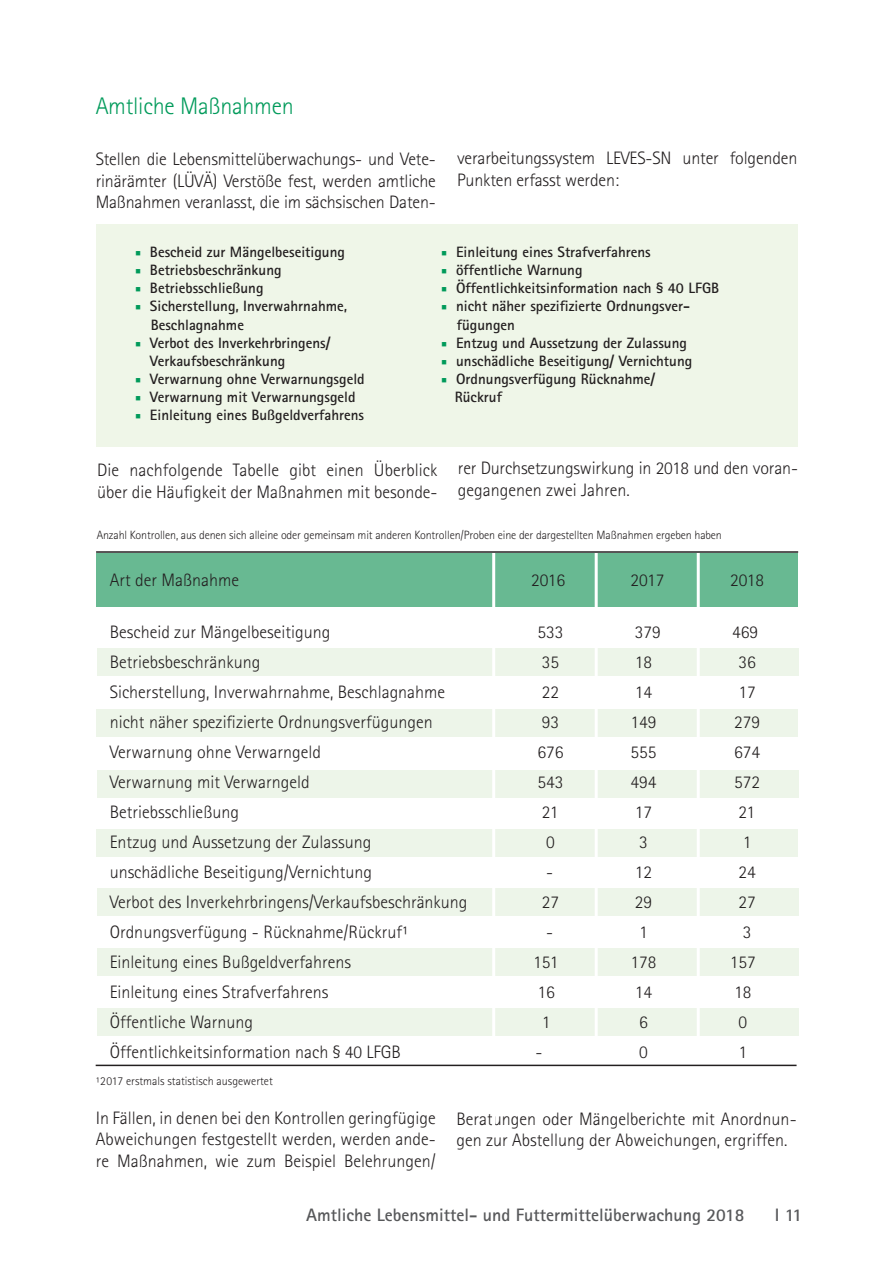
<style>
.page{position:relative;width:893px;height:1263px;background:#fff}
.page>*{position:absolute;margin:0;border:0;box-sizing:border-box;transform-origin:0 0}
.t1{font:300 24px "Rotis Sans Serif";letter-spacing:-.01em;color:#009a5a}
.t2{font:300 18px/21.6px "Rotis Sans Serif";color:#231f20}
.t3{font:700 18px "Rotis Sans Serif";color:#57585a}
.t4{font:700 15px "Rotis Sans Serif";color:#231f20}
.t5{font:300 12px "Rotis Sans Serif";letter-spacing:-.01em;color:#231f20}
.s1{font-family:"Minion Pro";font-weight:400;color:#009a5a}
.s2{font-family:"Minion Pro";font-weight:400;color:#eff6e8}
</style>
<div class="page">
<div style="left:97px;top:830px;width:701px;height:27px;background:#edf5e9"></div>
<div style="left:97px;top:648px;width:701px;height:27px;background:#edf5e9"></div>
<div style="left:97px;top:709px;width:701px;height:27px;background:#edf5e9"></div>
<div style="left:97px;top:771px;width:702px;height:27px;background:#edf5e9"></div>
<div style="left:97px;top:889px;width:702px;height:27px;background:#edf5e9"></div>
<div style="left:97px;top:949px;width:701px;height:27px;background:#edf5e9"></div>
<div style="left:97px;top:1009px;width:701px;height:27px;background:#edf5e9"></div>
<div style="left:96px;top:553px;width:702px;height:53px;background:#68b992"></div>
<div style="left:96px;top:224px;width:701px;height:222px;background:#eff6e8"></div>
<hr style="left:492px;top:552px;width:3px;height:585px;background:#fff">
<hr style="left:595px;top:549px;width:3px;height:517px;background:#fff">
<hr style="left:697px;top:550px;width:3px;height:519px;background:#fff">
<hr style="left:96px;top:551px;width:702px;height:2px;background:#231f20">
<hr style="left:96px;top:1065px;width:700px;height:1px;background:#231f20">
<p class="t1" style="left:96px;top:92px;width:200px">Amtliche Maßnahmen</p>
<p class="t2" style="left:96px;top:148px;width:342px;text-align:justify">Stellen die Lebensmittelüberwachungs- und Vete&shy;rinärämter (LÜVÄ) Verstöße fest, werden amtliche Maßnahmen veranlasst, die im sächsischen Daten-</p>
<p class="t2" style="left:457px;top:147px;width:342px">verarbeitungssystem LEVES-SN unter folgenden<br>Punkten erfasst werden:</p>
<p class="t4" style="left:135px;top:243px;width:211px"><span class="s1">■</span> Bescheid zur Mängelbeseitigung</p>
<p class="t4" style="left:135px;top:261px;width:148px"><span class="s1">■</span> Betriebsbeschränkung</p>
<p class="t4" style="left:135px;top:279px;width:130px"><span class="s1">■</span> Betriebsschließung</p>
<p class="t4" style="left:135px;top:297px;width:214px"><span class="s1">■</span> Sicherstellung, Inverwahrnahme,</p>
<p class="t4" style="left:151px;top:315px;width:95px">Beschlagnahme</p>
<p class="t4" style="left:135px;top:333px;width:197px"><span class="s1">■</span> Verbot des Inverkehrbringens/</p>
<p class="t4" style="left:135px;top:351px;width:152px"><span class="s2">■</span> Verkaufsbeschränkung</p>
<p class="t4" style="left:135px;top:369px;width:231px"><span class="s1">■</span> Verwarnung ohne Verwarnungsgeld</p>
<p class="t4" style="left:135px;top:387px;width:222px"><span class="s1">■</span> Verwarnung mit Verwarnungsgeld</p>
<p class="t4" style="left:135px;top:405px;width:231px"><span class="s1">■</span> Einleitung eines Bußgeldverfahrens</p>
<p class="t4" style="left:441px;top:243px;width:211px"><span class="s1">■</span> Einleitung eines Strafverfahrens</p>
<p class="t4" style="left:441px;top:261px;width:143px"><span class="s1">■</span> öffentliche Warnung</p>
<p class="t4" style="left:441px;top:279px;width:280px"><span class="s1">■</span> Öffentlichkeitsinformation nach § 40 LFGB</p>
<p class="t4" style="left:441px;top:297px;width:250px"><span class="s1">■</span> nicht näher spezifizierte Ordnungsver-</p>
<p class="t4" style="left:457px;top:315px;width:60px">fügungen</p>
<p class="t4" style="left:441px;top:333px;width:247px"><span class="s1">■</span> Entzug und Aussetzung der Zulassung</p>
<p class="t4" style="left:441px;top:351px;width:253px"><span class="s1">■</span> unschädliche Beseitigung/ Vernichtung</p>
<p class="t4" style="left:441px;top:369px;width:216px"><span class="s1">■</span> Ordnungsverfügung Rücknahme/</p>
<p class="t4" style="left:455px;top:387px;width:49px">Rückruf</p>
<p class="t2" style="left:97px;top:459px;width:342px">Die nachfolgende Tabelle gibt einen Überblick über die Häufigkeit der Maßnahmen mit besonde-</p>
<p class="t2" style="left:458px;top:457px;width:342px">rer Durchsetzungswirkung in 2018 und den voran&shy;gegangenen zwei Jahren.</p>
<p class="t5" style="left:97px;top:528px;width:627px">Anzahl Kontrollen, aus denen sich alleine oder gemeinsam mit anderen Kontrollen/Proben eine der dargestellten Maßnahmen ergeben haben</p>
<p class="t2" style="left:110px;top:569px;width:131px">Art der Maßnahme</p>
<p class="t2" style="left:531px;top:569px;width:35px">2016</p>
<p class="t2" style="left:630px;top:569px;width:35px">2017</p>
<p class="t2" style="left:730px;top:569px;width:35px">2018</p>
<p class="t2" style="left:110px;top:621px;width:222px">Bescheid zur Mängelbeseitigung</p>
<p class="t2" style="left:537px;top:621px;width:27px">533</p>
<p class="t2" style="left:635px;top:621px;width:27px">379</p>
<p class="t2" style="left:732px;top:621px;width:27px">469</p>
<p class="t2" style="left:110px;top:651px;width:152px">Betriebsbeschränkung</p>
<p class="t2" style="left:542px;top:651px;width:19px">35</p>
<p class="t2" style="left:635px;top:651px;width:19px">18</p>
<p class="t2" style="left:738px;top:651px;width:19px">36</p>
<p class="t2" style="left:110px;top:681px;width:337px">Sicherstellung, Inverwahrnahme, Beschlagnahme</p>
<p class="t2" style="left:542px;top:681px;width:19px">22</p>
<p class="t2" style="left:635px;top:681px;width:19px">14</p>
<p class="t2" style="left:738px;top:681px;width:19px">17</p>
<p class="t2" style="left:110px;top:711px;width:324px">nicht näher spezifizierte Ordnungsverfügungen</p>
<p class="t2" style="left:542px;top:711px;width:19px">93</p>
<p class="t2" style="left:630px;top:711px;width:27px">149</p>
<p class="t2" style="left:734px;top:711px;width:27px">279</p>
<p class="t2" style="left:110px;top:741px;width:213px">Verwarnung ohne Verwarngeld</p>
<p class="t2" style="left:537px;top:741px;width:27px">676</p>
<p class="t2" style="left:630px;top:741px;width:27px">555</p>
<p class="t2" style="left:734px;top:741px;width:27px">674</p>
<p class="t2" style="left:110px;top:771px;width:201px">Verwarnung mit Verwarngeld</p>
<p class="t2" style="left:537px;top:771px;width:27px">543</p>
<p class="t2" style="left:630px;top:771px;width:27px">494</p>
<p class="t2" style="left:734px;top:771px;width:27px">572</p>
<p class="t2" style="left:110px;top:801px;width:131px">Betriebsschließung</p>
<p class="t2" style="left:542px;top:801px;width:18px">21</p>
<p class="t2" style="left:635px;top:801px;width:19px">17</p>
<p class="t2" style="left:738px;top:801px;width:18px">21</p>
<p class="t2" style="left:110px;top:831px;width:263px">Entzug und Aussetzung der Zulassung</p>
<p class="t2" style="left:546px;top:831px;width:10px">0</p>
<p class="t2" style="left:639px;top:831px;width:10px">3</p>
<p class="t2" style="left:743px;top:831px;width:10px">1</p>
<p class="t2" style="left:110px;top:861px;width:264px">unschädliche Beseitigung/Vernichtung</p>
<p class="t2" style="left:546px;top:861px;width:9px">-</p>
<p class="t2" style="left:635px;top:861px;width:19px">12</p>
<p class="t2" style="left:738px;top:861px;width:19px">24</p>
<p class="t2" style="left:110px;top:891px;width:359px">Verbot des Inverkehrbringens/Verkaufsbeschränkung</p>
<p class="t2" style="left:542px;top:891px;width:19px">27</p>
<p class="t2" style="left:635px;top:891px;width:19px">29</p>
<p class="t2" style="left:738px;top:891px;width:19px">27</p>
<p class="t2" style="left:110px;top:921px;width:300px">Ordnungsverfügung - Rücknahme/Rückruf¹</p>
<p class="t2" style="left:546px;top:921px;width:9px">-</p>
<p class="t2" style="left:639px;top:921px;width:10px">1</p>
<p class="t2" style="left:743px;top:921px;width:10px">3</p>
<p class="t2" style="left:110px;top:951px;width:243px">Einleitung eines Bußgeldverfahrens</p>
<p class="t2" style="left:533px;top:951px;width:27px">151</p>
<p class="t2" style="left:630px;top:951px;width:27px">178</p>
<p class="t2" style="left:730px;top:951px;width:27px">157</p>
<p class="t2" style="left:110px;top:981px;width:220px">Einleitung eines Strafverfahrens</p>
<p class="t2" style="left:537px;top:981px;width:19px">16</p>
<p class="t2" style="left:635px;top:981px;width:19px">14</p>
<p class="t2" style="left:734px;top:981px;width:19px">18</p>
<p class="t2" style="left:110px;top:1011px;width:145px">Öffentliche Warnung</p>
<p class="t2" style="left:542px;top:1011px;width:10px">1</p>
<p class="t2" style="left:639px;top:1011px;width:10px">6</p>
<p class="t2" style="left:738px;top:1011px;width:10px">0</p>
<p class="t2" style="left:110px;top:1041px;width:293px">Öffentlichkeitsinformation nach § 40 LFGB</p>
<p class="t2" style="left:535px;top:1041px;width:9px">-</p>
<p class="t2" style="left:639px;top:1041px;width:10px">0</p>
<p class="t2" style="left:738px;top:1041px;width:10px">1</p>
<p class="t5" style="left:96px;top:1074px;width:179px">¹2017 erstmals statistisch ausgewertet</p>
<p class="t2" style="left:96px;top:1107px;width:342px;text-align:justify">In Fällen, in denen bei den Kontrollen geringfügige Abweichungen festgestellt werden, werden ande&shy;re Maßnahmen, wie zum Beispiel Belehrungen/</p>
<p class="t2" style="left:456px;top:1108px;width:342px">Beratungen oder Mängelberichte mit Anordnun&shy;gen zur Abstellung der Abweichungen, ergriffen.</p>
<p class="t3" style="left:306px;top:1203px;width:440px">Amtliche Lebensmittel- und Futtermittelüberwachung 2018</p>
<p class="t3" style="left:775px;top:1203px;width:29px">I 11</p>
</div>
